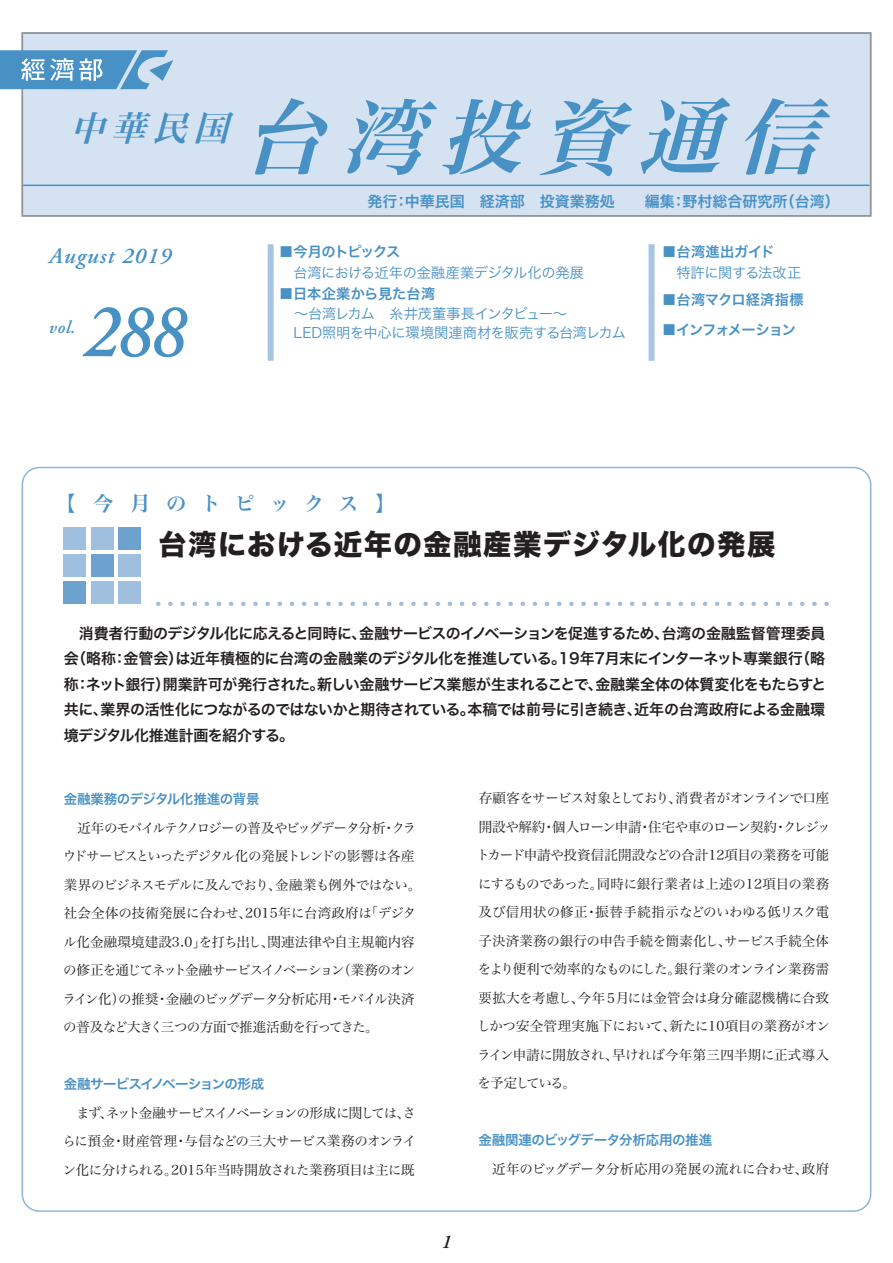
<style>
.page{position:relative;width:893px;height:1263px;background:#fff}
.page>*{position:absolute;margin:0;border:0;box-sizing:border-box;transform-origin:0 0}
.t1{font:italic 82.5px "Hira Min Pro W6";color:#4891c5}
.t2{font:italic 600 76.5px "Adobe Garamond Pro";color:#4891c5;scale:.9 1}
.t3{font:italic 34.5px "Hira Min Pro W6";color:#4891c5}
.t4{font:28.5px "Hira Kaku Std W8";letter-spacing:.045em;color:#231f20}
.t5{font:italic 600 22.5px "Adobe Garamond Pro";letter-spacing:.05em;color:#4891c5}
.t6{font:20.25px "Hira Min Pro W6";letter-spacing:.695em;color:#4891c5}
.t7{font:italic 600 19.5px "Adobe Garamond Pro";color:#231f20}
.t8{font:italic 600 18px "Adobe Garamond Pro";color:#4891c5}
.t9{font:15px/25.5px "Hira Kaku Pro W6";letter-spacing:-.035em;color:#231f20;text-align:justify}
.t10{font:15px "Hira Kaku Pro N W6";color:#4891c5}
.t11{font:14.25px/19.5px "Hira Kaku Pro W3";letter-spacing:-.02em;color:#4891c5}
.t12{font:14.25px "Hira Kaku Pro W6";color:#4891c5}
.t13{font:14.25px "Hira Kaku Pro W6";letter-spacing:.015em;color:#4891c5}
.t14{font:14.25px "Hira Kaku Pro W6";letter-spacing:-.075em;color:#4891c5}
.t15{font:14.25px "Hira Kaku Pro W6";letter-spacing:-.09em;color:#4891c5}
.t16{font:13.5px/28.5px "Hira Min Pro W3";letter-spacing:-.03em;color:#231f20}
.t17{font:13.5px "Hira Kaku Pro W6";letter-spacing:-.03em;color:#4891c5}
.t18{font:13.5px "Hira Min Pro W3";letter-spacing:-.005em;color:#231f20}
.t19{font:13.5px "Hira Kaku Pro W6";letter-spacing:-.055em;color:#4891c5}
</style>
<div class="page">
<div style="left:22px;top:32px;width:849px;height:185px;background:#d5e2f1"></div>
<div style="left:22px;top:32px;width:849px;height:185px;border:2px solid #939598"></div>
<hr style="left:23px;top:185px;width:846px;height:1px;background:#4891c5">
<svg style="left:0;top:50px;width:173px;height:39px"></svg>
<div style="left:649px;top:244px;width:6px;height:117px;background:#a7c4e2"></div>
<svg style="left:158px;top:602px;width:671px;height:4px"></svg>
<div style="left:268px;top:244px;width:6px;height:117px;background:#a7c4e2"></div>
<div style="left:64px;top:582px;width:22px;height:22px;background:#6da2ce"></div>
<div style="left:64px;top:554px;width:22px;height:23px;background:#a0bede"></div>
<div style="left:64px;top:527px;width:22px;height:22px;background:#a0bede"></div>
<div style="left:91px;top:582px;width:22px;height:22px;background:#a0bede"></div>
<div style="left:91px;top:554px;width:22px;height:23px;background:#6da2ce"></div>
<div style="left:91px;top:527px;width:22px;height:22px;background:#a0bede"></div>
<div style="left:118px;top:582px;width:22px;height:22px;background:#a0bede"></div>
<div style="left:118px;top:554px;width:22px;height:23px;background:#a0bede"></div>
<div style="left:118px;top:527px;width:22px;height:22px;background:#6da2ce"></div>
<h3 class="t3" style="left:70px;top:97px;width:175px">中華民国</h3>
<h1 class="t1" style="left:241px;top:64px;width:615px">台湾投資通信</h1>
<p class="t10" style="left:368px;top:188px;width:474px">発行：中華民国　経済部　投資業務処　　編集：野村総合研究所（台湾）</p>
<h3 class="t5" style="left:49px;top:243px;width:124px">August 2019</h3>
<h3 class="t8" style="left:49px;top:316px;width:28px">vol.</h3>
<h2 class="t2" style="left:84px;top:288px;width:115px">288</h2>
<p class="t15" style="left:279px;top:239px;width:123px">■今月のトピックス</p>
<p class="t11" style="left:294px;top:262px;width:292px">台湾における近年の金融産業デジタル化の発展</p>
<p class="t12" style="left:279px;top:281px;width:158px">■日本企業から見た台湾</p>
<p class="t11" style="left:294px;top:302px;width:334px">～台湾レカム 糸井茂董事長インタビュー～<br>LED照明を中心に環境関連商材を販売する台湾レカム</p>
<p class="t12" style="left:662px;top:239px;width:114px">■台湾進出ガイド</p>
<p class="t11" style="left:676px;top:262px;width:126px">特許に関する法改正</p>
<p class="t13" style="left:662px;top:287px;width:143px">■台湾マクロ経済指標</p>
<p class="t14" style="left:662px;top:317px;width:135px">■インフォメーション</p>
<h3 class="t6" style="left:56px;top:485px;width:341px">【今月のトピックス】</h3>
<h3 class="t4" style="left:158px;top:528px;width:619px">台湾における近年の金融産業デジタル化の発展</h3>
<p class="t9" style="left:64px;top:620px;width:764px">　消費者行動のデジタル化に応えると同時に、金融サービスのイノベーションを促進するため、台湾の金融監督管理委員会（略称：金管会）は近年積極的に台湾の金融業のデジタル化を推進している。19年7月末にインターネット専業銀行（略称：ネット銀行）開業許可が発行された。新しい金融サービス業態が生まれることで、金融業全体の体質変化をもたらすと共に、業界の活性化につながるのではないかと期待されている。本稿では前号に引き続き、近年の台湾政府による金融環境デジタル化推進計画を紹介する。</p>
<p class="t17" style="left:64px;top:787px;width:198px">金融業務のデジタル化推進の背景</p>
<p class="t16" style="left:63px;top:812px;width:360px">　近年のモバイルテクノロジーの普及やビッグデータ分析・クラウドサービスといったデジタル化の発展トレンドの影響は各産業界のビジネスモデルに及んでおり、金融業も例外ではない。社会全体の技術発展に合わせ、2015年に台湾政府は「デジタル化金融環境建設3.0」を打ち出し、関連法律や自主規範内容の修正を通じてネット金融サービスイノベーション（業務のオンライン化）の推奨・金融のビッグデータ分析応用・モバイル決済の普及など大きく三つの方面で推進活動を行ってきた。</p>
<p class="t19" style="left:64px;top:1072px;width:202px">金融サービスイノベーションの形成</p>
<p class="t16" style="left:63px;top:1097px;width:355px;text-align:justify">　まず、ネット金融サービスイノベーションの形成に関しては、さらに預金・財産管理・与信などの三大サービス業務のオンライン化に分けられる。2015年当時開放された業務項目は主に既</p>
<h3 class="t7" style="left:442px;top:1230px;width:11px">1</h3>
<p class="t16" style="left:477px;top:783px;width:356px">存顧客をサービス対象としており、消費者がオンラインで口座開設や解約・個人ローン申請・住宅や車のローン契約・クレジットカード申請や投資信託開設などの合計12項目の業務を可能にするものであった。同時に銀行業者は上述の12項目の業務及び信用状の修正・振替手続指示などのいわゆる低リスク電子決済業務の銀行の申告手続を簡素化し、サービス手続全体をより便利で効率的なものにした。銀行業のオンライン業務需要拡大を考慮し、今年５月には金管会は身分確認機構に合致しかつ安全管理実施下において、新たに10項目の業務がオンライン申請に開放され、早ければ今年第三四半期に正式導入を予定している。</p>
<p class="t17" style="left:478px;top:1128px;width:235px">金融関連のビッグデータ分析応用の推進</p>
<p class="t18" style="left:478px;top:1157px;width:352px">　近年のビッグデータ分析応用の発展の流れに合わせ、政府</p>
</div>
